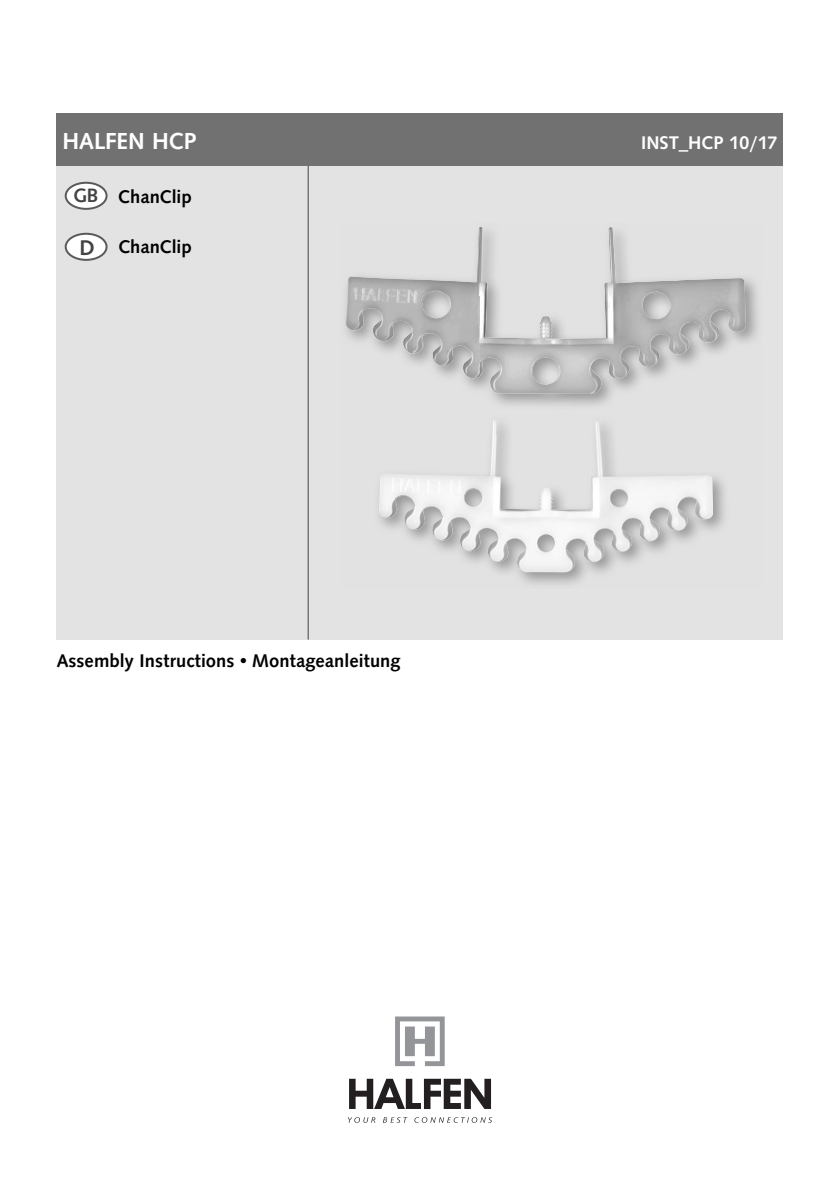
<style>
.page{position:relative;width:840px;height:1191px;background:#fff}
.page>*{position:absolute;margin:0;border:0;box-sizing:border-box;transform-origin:0 0}
.t1{font:500 24px "Syntax TOT";color:#fff}
.t2{font:500 20px "Syntax TOT";color:#434343}
.t3{font:500 19px "Syntax TOT";letter-spacing:.005em;color:#000}
.t4{font:500 19px "Syntax TOT";color:#fff}
.s1{font-size:22px;color:#434343}
</style>
<div class="page">
<div style="left:57px;top:166px;width:725px;height:473px;background:#e3e3e3"></div>
<hr style="left:307px;top:166px;width:2px;height:473px;background:#717171">
<svg style="left:395px;top:1016px;width:49px;height:50px"></svg>
<svg style="left:349px;top:1078px;width:141px;height:31px"></svg>
<svg style="left:348px;top:1117px;width:27px;height:5px"></svg>
<svg style="left:383px;top:1117px;width:24px;height:5px"></svg>
<svg style="left:414px;top:1117px;width:78px;height:5px"></svg>
<div style="left:57px;top:113px;width:725px;height:53px;background:#717171"></div>
<div style="left:66px;top:234px;width:40px;height:26px;background:#fff;border-radius:50%"></div>
<div style="left:65px;top:233px;width:42px;height:28px;border:2px solid #5a5a5a;border-radius:50%"></div>
<div style="left:66px;top:183px;width:40px;height:26px;background:#fff;border-radius:50%"></div>
<div style="left:65px;top:182px;width:42px;height:28px;border:2px solid #5a5a5a;border-radius:50%"></div>
<img style="left:345px;top:227px;width:413px;height:358px">
<img style="left:378px;top:434px;width:331px;height:138px">
<img style="left:478px;top:418px;width:201px;height:16px">
<p class="t1" style="left:62px;top:131px;width:135px">HALFEN HCP</p>
<p class="t4" style="left:640px;top:135px;width:138px">INST_HCP 10/17</p>
<p class="t2" style="left:73px;top:187px;width:27px">GB</p>
<p class="t3" style="left:118px;top:189px;width:75px">ChanClip</p>
<p class="t3" style="left:80px;top:239px;width:113px"><span class="s1">D</span> ChanClip</p>
<p class="t3" style="left:57px;top:653px;width:345px">Assembly Instructions • Montageanleitung</p>
</div>
